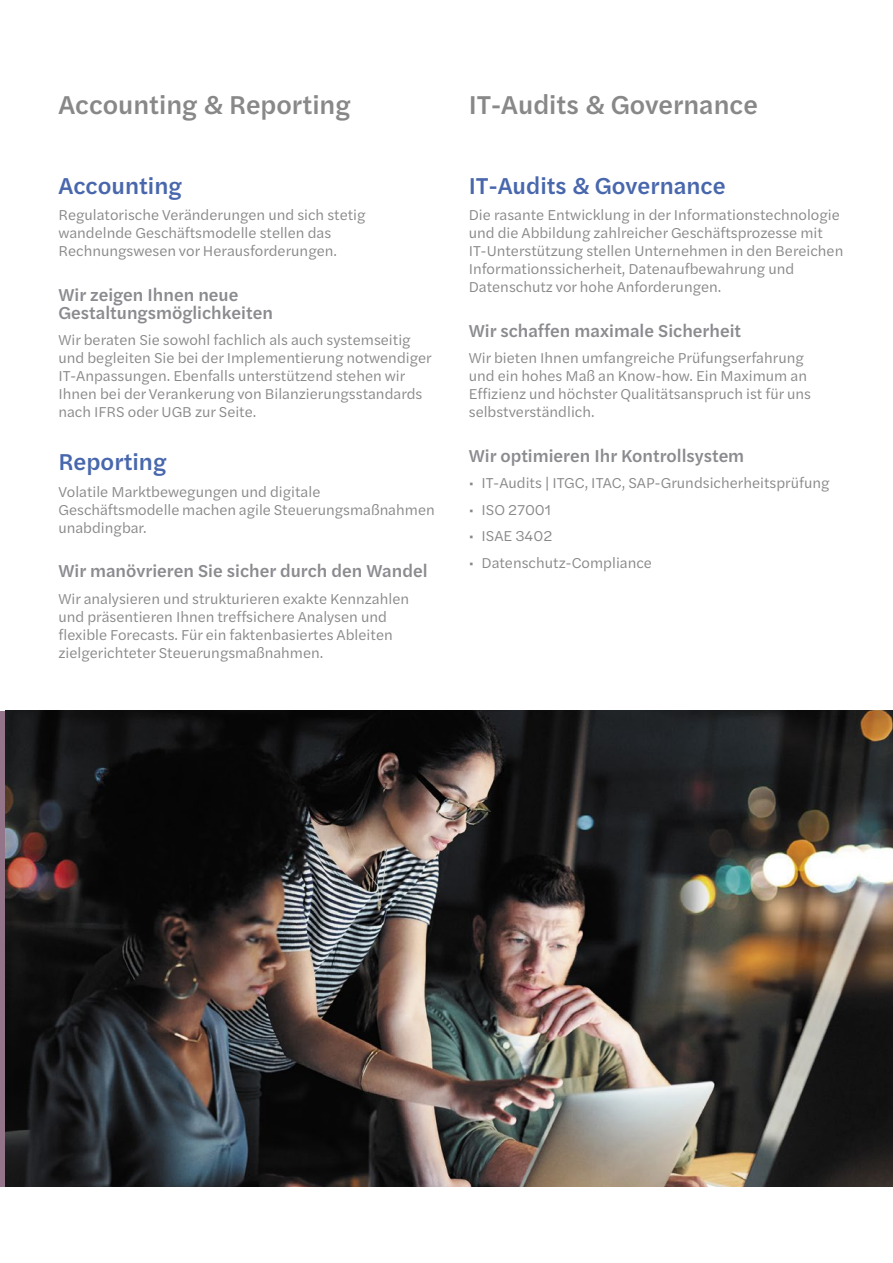
<style>
.page{position:relative;width:893px;height:1263px;background:#fff}
.page>*{position:absolute;margin:0;border:0;box-sizing:border-box;transform-origin:0 0}
.t1{font:500 27px "Halyard Text";color:#888}
.t2{font:500 24px "Halyard Text";color:#4867ac}
.t3{font:500 18px/18px "Halyard Text";color:#8a8b8f}
.t4{font:15px/18px "Halyard Text";color:#888}
</style>
<div class="page">
<div style="left:0;top:711px;width:5px;height:475px;background:#947489"></div>
<img style="left:5px;top:711px;width:888px;height:475px">
<h1 class="t1" style="left:58px;top:85px;width:294px">Accounting &amp; Reporting</h1>
<h1 class="t1" style="left:469px;top:85px;width:290px">IT-Audits &amp; Governance</h1>
<h2 class="t2" style="left:58px;top:168px;width:125px">Accounting</h2>
<p class="t4" style="left:58px;top:206px;width:309px">Regulatorische Veränderungen und sich stetig wandelnde Geschäftsmodelle stellen das<br>Rechnungswesen vor Herausforderungen.</p>
<p class="t3" style="left:58px;top:285px;width:216px">Wir zeigen Ihnen neue<br>Gestaltungsmöglichkeiten</p>
<p class="t4" style="left:58px;top:331px;width:375px">Wir beraten Sie sowohl fachlich als auch systemseitig und begleiten Sie bei der Implementierung notwendiger IT-Anpassungen. Ebenfalls unterstützend stehen wir Ihnen bei der Verankerung von Bilanzierungsstandards nach IFRS oder UGB zur Seite.</p>
<h2 class="t2" style="left:58px;top:445px;width:110px">Reporting</h2>
<p class="t4" style="left:58px;top:482px;width:378px">Volatile Marktbewegungen und digitale<br>Geschäftsmodelle machen agile Steuerungsmaßnahmen unabdingbar.</p>
<p class="t3" style="left:58px;top:561px;width:371px">Wir manövrieren Sie sicher durch den Wandel</p>
<p class="t4" style="left:58px;top:589px;width:352px">Wir analysieren und strukturieren exakte Kennzahlen und präsentieren Ihnen treffsichere Analysen und flexible Forecasts. Für ein faktenbasiertes Ableiten zielgerichteter Steuerungsmaßnahmen.</p>
<h2 class="t2" style="left:469px;top:168px;width:258px">IT-Audits &amp; Governance</h2>
<p class="t4" style="left:469px;top:206px;width:376px">Die rasante Entwicklung in der Informationstechnologie und die Abbildung zahlreicher Geschäftsprozesse mit IT-Unterstützung stellen Unternehmen in den Bereichen Informationssicherheit, Datenaufbewahrung und Datenschutz vor hohe Anforderungen.</p>
<p class="t3" style="left:469px;top:321px;width:274px">Wir schaffen maximale Sicherheit</p>
<p class="t4" style="left:469px;top:349px;width:344px">Wir bieten Ihnen umfangreiche Prüfungserfahrung und ein hohes Maß an Know-how. Ein Maximum an Effizienz und höchster Qualitätsanspruch ist für uns selbstverständlich.</p>
<p class="t3" style="left:469px;top:446px;width:277px">Wir optimieren Ihr Kontrollsystem</p>
<p class="t4" style="left:469px;top:474px;width:362px">• IT-Audits | ITGC, ITAC, SAP-Grundsicherheitsprüfung</p>
<p class="t4" style="left:469px;top:500px;width:84px">• ISO 27001</p>
<p class="t4" style="left:469px;top:527px;width:85px">• ISAE 3402</p>
<p class="t4" style="left:469px;top:553px;width:185px">• Datenschutz-Compliance</p>
</div>
